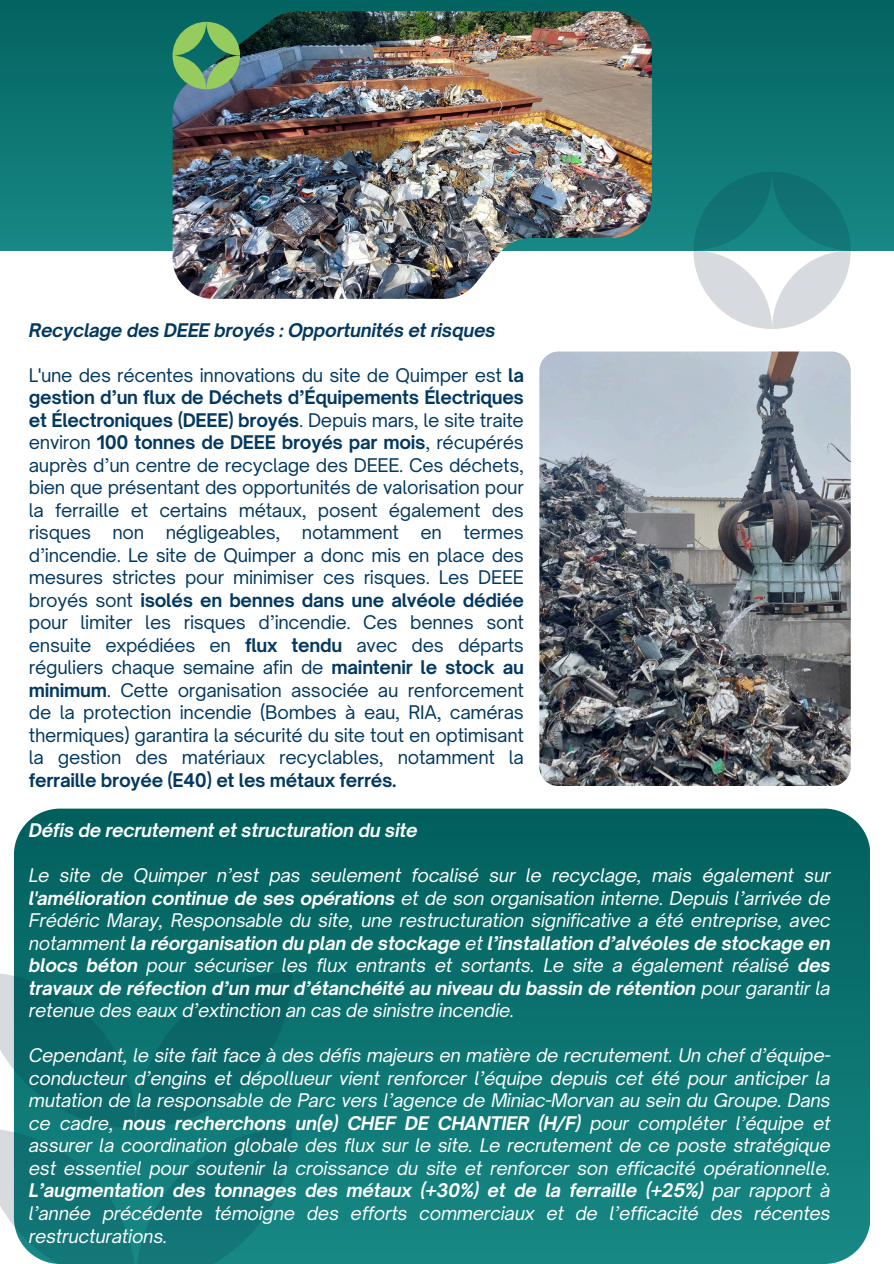
<style>
.page{position:relative;width:894px;height:1264px;background:#fff}
.page>*{position:absolute;margin:0;border:0;box-sizing:border-box;transform-origin:0 0}
.t1{font:italic 18px/22.5px "Open Sauce One";letter-spacing:-.015em;color:#fff;text-align:justify}
.t2{font:18px/22.5px "Open Sauce One";letter-spacing:-.015em;color:#033960;text-align:justify}
.t3{font:italic 700 18px "Open Sauce One";letter-spacing:-.015em;color:#033960}
.t4{font:italic 700 18px "Open Sauce One";letter-spacing:-.015em;color:#fff}
.s1{font-weight:700}
</style>
<div class="page">
<div style="left:0;top:0;width:893px;height:250px;background:linear-gradient(to bottom,#036360,#188885)"></div>
<svg style="left:693px;top:172px;width:157px;height:157px"></svg>
<svg style="left:14px;top:808px;width:855px;height:455px;background:#0c726f"></svg>
<svg style="left:0;top:972px;width:292px;height:156px;background:#167272"></svg>
<svg style="left:0;top:1128px;width:292px;height:135px;background:#1e7e7e"></svg>
<img style="left:172px;top:11px;width:479px;height:288px">
<svg style="left:172px;top:22px;width:68px;height:67px;background:#5fa166"></svg>
<img style="left:539px;top:351px;width:311px;height:434px">
<p class="t3" style="left:29px;top:319px;width:468px">Recyclage des DEEE broyés : Opportunités et risques</p>
<h1 class="t2" style="left:29px;top:363px;width:496px">L'une des récentes innovations du site de Quimper est <span class="s1">la gestion d’un flux de Déchets d’Équipements Électriques et Électroniques (DEEE) broyés</span>. Depuis mars, le site traite environ <span class="s1">100 tonnes de DEEE broyés par mois</span>, récupérés auprès d’un centre de recyclage des DEEE. Ces déchets, bien que présentant des opportunités de valorisation pour la ferraille et certains métaux, posent également des risques non négligeables, notamment en termes d’incendie. Le site de Quimper a donc mis en place des mesures strictes pour minimiser ces risques. Les DEEE broyés sont <span class="s1">isolés en bennes dans une alvéole dédiée </span>pour limiter les risques d’incendie. Ces bennes sont ensuite expédiées en <span class="s1">flux tendu</span> avec des départs réguliers chaque semaine afin de <span class="s1">maintenir le stock au minimum</span>. Cette organisation associée au renforcement de la protection incendie (Bombes à eau, RIA, caméras thermiques) garantira la sécurité du site tout en optimisant la gestion des matériaux recyclables, notamment la <span class="s1">ferraille broyée (E40) et les métaux ferrés.</span></h1>
<p class="t4" style="left:29px;top:819px;width:390px">Défis de recrutement et structuration du site</p>
<p class="t1" style="left:29px;top:864px;width:803px">Le site de Quimper n’est pas seulement focalisé sur le recyclage, mais également sur <span class="s1">l'amélioration continue de ses opérations</span> et de son organisation interne. Depuis l’arrivée de Frédéric Maray, Responsable du site, une restructuration significative a été entreprise, avec notamment <span class="s1">la réorganisation du plan de stockage</span> et <span class="s1">l’installation d’alvéoles de stockage en blocs béton</span> pour sécuriser les flux entrants et sortants. Le site a également réalisé <span class="s1">des travaux de réfection d’un mur d’étanchéité au niveau du bassin de rétention</span> pour garantir la retenue des eaux d’extinction an cas de sinistre incendie.</p>
<p class="t1" style="left:29px;top:1044px;width:803px">Cependant, le site fait face à des défis majeurs en matière de recrutement. Un chef d’équipe&shy;conducteur d’engins et dépollueur vient renforcer l’équipe depuis cet été pour anticiper la mutation de la responsable de Parc vers l’agence de Miniac-Morvan au sein du Groupe. Dans ce cadre, <span class="s1">nous recherchons un(e) CHEF DE CHANTIER (H/F)</span> pour compléter l’équipe et assurer la coordination globale des flux sur le site. Le recrutement de ce poste stratégique est essentiel pour soutenir la croissance du site et renforcer son efficacité opérationnelle.<br><span class="s1">L’augmentation des tonnages des métaux (+30%) et de la ferraille (+25%)</span> par rapport à l’année précédente témoigne des efforts commerciaux et de l’efficacité des récentes restructurations.</p>
</div>
